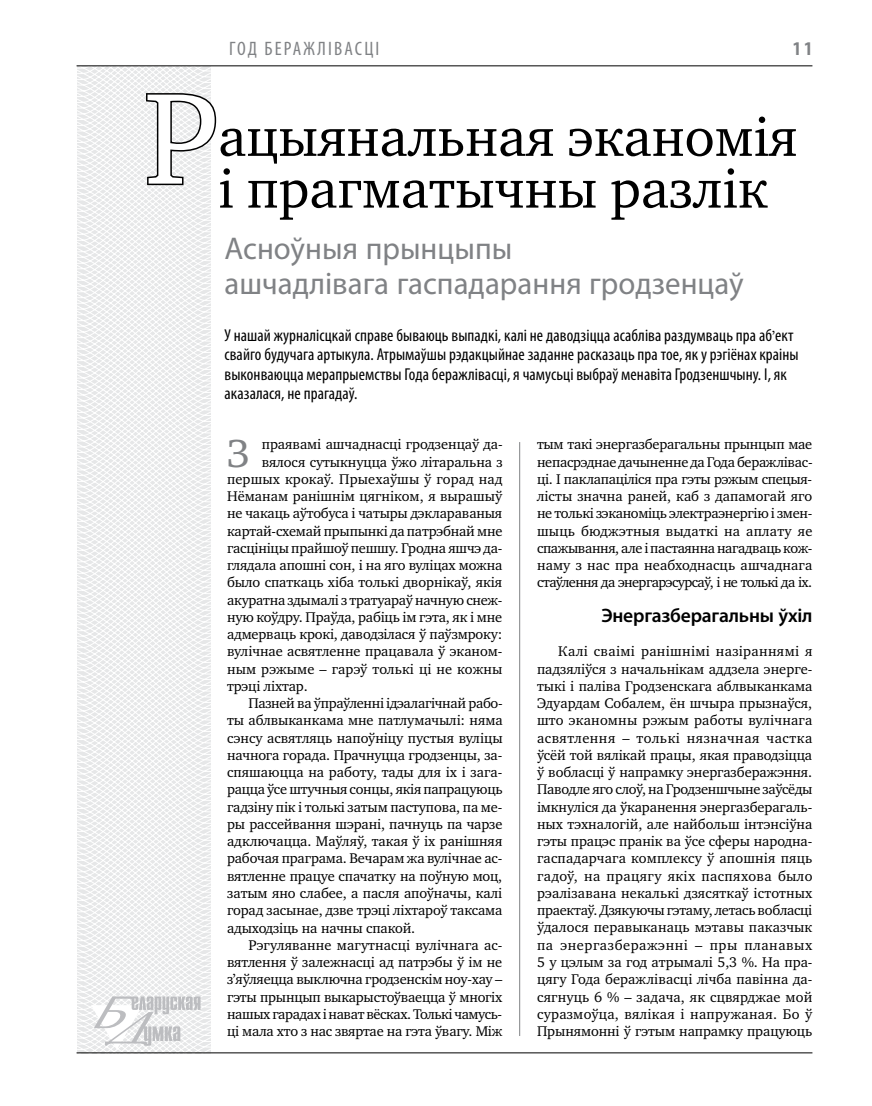
<style>
.page{position:relative;width:872px;height:1106px;background:#fff}
.page>*{position:absolute;margin:0;border:0;box-sizing:border-box;transform-origin:0 0}
.t1{font:132.6px "Charter C";color:#fff}
.t2{font:55.5px/51.8px "Charter C";color:#000}
.t3{font:40.05px "Charter C";color:#808285}
.t4{font:31.5px/34.5px "Myriad Pro";color:#808285}
.t5{font:600 19.5px "Myriad Pro";letter-spacing:-.01em;color:#000}
.t6{font:condensed 19.5px "Myriad Pro";letter-spacing:.16em;color:#808285}
.t7{font:700 condensed 19.5px "Myriad Pro";color:#808285}
.t8{font:condensed 17.25px/19.5px "Myriad Pro";letter-spacing:.005em;color:#000}
.t9{font:14.4px/17.2px "Charter C";letter-spacing:-.01em;color:#000;text-align:justify}
.t10{font:14.4px "Charter C";letter-spacing:-.03em;color:#000}
.s1{font-family:"Charter C";font-stretch:normal;font-size:14.4px}
</style>
<div class="page">
<hr style="left:519px;top:442px;width:1px;height:594px;background:#808285">
<svg style="left:76px;top:65px;width:192px;height:989px"></svg>
<svg style="left:144px;top:92px;width:74px;height:95px"></svg>
<hr style="left:77px;top:65px;width:735px;height:1px;background:#000">
<svg style="left:91px;top:996px;width:109px;height:53px"></svg>
<hr style="left:77px;top:1052px;width:735px;height:1px;background:#000">
<h3 class="t6" style="left:229px;top:37px;width:149px">год беражлі васці</h3>
<h3 class="t7" style="left:793px;top:37px;width:21px">11</h3>
<h1 class="t1" style="left:143px;top:65px;width:77px">Р</h1>
<h2 class="t2" style="left:218px;top:112px;width:581px">ацыянальная эканомія і прагматычны разлік</h2>
<h3 class="t4" style="left:224px;top:231px;width:521px">Асноўныя прынцыпы<br>ашчадлівага гаспадарання гродзенцаў</h3>
<p class="t8" style="left:224px;top:325px;width:575px">У нашай журналісцкай справе бываюць выпадкі, калі не даводзіцца асабліва раздумваць пра аб<span class="s1">’</span>ект свайго будучага артыкула. Атрымаўшы рэдакцыйнае заданне расказаць пра тое, як у рэгіёнах краіны выконваюцца мерапрыемствы Года беражлівасці, я чамусьці выбраў менавіта Гродзеншчыну. І, як аказалася, не прагадаў.</p>
<p class="t9" style="left:537px;top:436px;width:277px">тым такі энергазберагальны прынцып мае непасрэднае дачыненне да Года беражлівас&shy;ці. І паклапаціліся пра гэты рэжым спецыя&shy;лісты значна раней, каб з дапамогай яго не толькі зэканоміць электраэнергію і змен&shy;шыць бюджэтныя выдаткі на аплату яе спажывання, але і пастаянна нагадваць кож&shy;наму з нас пра неабходнасць ашчаднага стаўлення да энергарэсурсаў, і не толькі да іх.</p>
<h3 class="t5" style="left:601px;top:603px;width:213px">Энергазберагальны ўхіл</h3>
<p class="t9" style="left:537px;top:643px;width:277px;text-indent:21px">Калі сваімі ранішнімі назіраннямі я падзяліўся з начальнікам аддзела энерге&shy;тыкі і паліва Гродзенскага аблвыканкама Эдуардам Собалем, ён шчыра прызнаўся, што эканомны рэжым работы вулічнага асвятлення – толькі нязначная частка ўсёй той вялікай працы, якая праводзіцца ў вобласці ў напрамку энергазберажэння.<br>Паводле яго слоў, на Гродзеншчыне заўсёды імкнуліся да ўкаранення энергазберагаль&shy;ных тэхналогій, але найбольш інтэнсіўна гэты працэс пранік ва ўсе сферы народна&shy;гаспадарчага комплексу ў апошнія пяць гадоў, на працягу якіх паспяхова было рэалізавана некалькі дзясяткаў істотных праектаў. Дзякуючы гэтаму, летась вобласці ўдалося перавыканаць мэтавы паказчык па энергазберажэнні – пры планавых 5 у цэлым за год атрымалі 5,3 %. На пра&shy;цягу Года беражлівасці лічба павінна да&shy;сягнуць 6 % – задача, як сцвярджае мой суразмоўца, вялікая і напружаная. Бо ў Прынямонні ў гэтым напрамку працуюць</p>
<h3 class="t3" style="left:227px;top:431px;width:24px">З</h3>
<p class="t9" style="left:262px;top:436px;width:242px">праявамі ашчаднасці гродзенцаў да-</p>
<p class="t9" style="left:262px;top:453px;width:242px">вялося сутыкнуцца ўжо літаральна з</p>
<p class="t9" style="left:227px;top:470px;width:277px">першых крокаў. Прыехаўшы ў горад над</p>
<p class="t9" style="left:227px;top:487px;width:277px">Нёманам ранішнім цягніком, я вырашыў</p>
<p class="t9" style="left:227px;top:505px;width:277px">не чакаць аўтобуса і чатыры дэклараваныя</p>
<p class="t9" style="left:227px;top:522px;width:277px">картай-схемай прыпынкі да патрэбнай мне</p>
<p class="t9" style="left:227px;top:539px;width:277px">гасцініцы прайшоў пешшу. Гродна яшчэ да-</p>
<p class="t9" style="left:227px;top:556px;width:277px">глядала апошні сон, і на яго вуліцах можна</p>
<p class="t9" style="left:227px;top:574px;width:277px">было спаткаць хіба толькі дворнікаў, якія</p>
<p class="t9" style="left:227px;top:591px;width:277px">акуратна здымалі з тратуараў начную снеж-</p>
<p class="t9" style="left:227px;top:608px;width:277px">ную коўдру. Праўда, рабіць ім гэта, як і мне</p>
<p class="t9" style="left:227px;top:625px;width:277px">адмерваць крокі, даводзілася ў паўзмроку:</p>
<p class="t9" style="left:227px;top:643px;width:277px">вулічнае асвятленне працавала ў эканом-</p>
<p class="t9" style="left:227px;top:660px;width:277px">ным рэжыме – гарэў толькі ці не кожны</p>
<p class="t9" style="left:227px;top:677px;width:82px">трэці ліхтар.</p>
<p class="t9" style="left:248px;top:694px;width:256px">Пазней ва ўпраўленні ідэалагічнай рабо-</p>
<p class="t9" style="left:227px;top:712px;width:277px">ты аблвыканкама мне патлумачылі: няма</p>
<p class="t9" style="left:227px;top:729px;width:277px">сэнсу асвятляць напоўніцу пустыя вуліцы</p>
<p class="t9" style="left:227px;top:746px;width:277px">начнога горада. Прачнуцца гродзенцы, за-</p>
<p class="t9" style="left:227px;top:763px;width:277px">спяшаюцца на работу, тады для іх і зага-</p>
<p class="t9" style="left:227px;top:781px;width:277px">рацца ўсе штучныя сонцы, якія папрацуюць</p>
<p class="t9" style="left:227px;top:798px;width:277px">гадзіну пік і толькі затым паступова, па ме-</p>
<p class="t9" style="left:227px;top:815px;width:277px">ры рассейвання шэрані, пачнуць па чарзе</p>
<p class="t9" style="left:227px;top:832px;width:277px">адключацца. Маўляў, такая ў іх ранішняя</p>
<p class="t9" style="left:227px;top:850px;width:277px">рабочая праграма. Вечарам жа вулічнае ас-</p>
<p class="t9" style="left:227px;top:867px;width:277px">вятленне працуе спачатку на поўную моц,</p>
<p class="t9" style="left:227px;top:884px;width:277px">затым яно слабее, а пасля апоўначы, калі</p>
<p class="t9" style="left:227px;top:901px;width:277px">горад засынае, дзве трэці ліхтароў таксама</p>
<p class="t9" style="left:227px;top:919px;width:190px">адыходзіць на начны спакой.</p>
<p class="t9" style="left:248px;top:936px;width:256px">Рэгуляванне магутнасці вулічнага ас-</p>
<p class="t9" style="left:227px;top:953px;width:277px">вятлення ў залежнасці ад патрэбы ў ім не</p>
<p class="t9" style="left:227px;top:970px;width:277px">з’яўляецца выключна гродзенскім ноу-хау –</p>
<p class="t9" style="left:227px;top:988px;width:277px">гэты прынцып выкарыстоўваецца ў многіх</p>
<p class="t10" style="left:227px;top:1005px;width:275px">нашых гарадах і нават вёсках. Толькі чамусь-</p>
<p class="t9" style="left:227px;top:1022px;width:277px">ці мала хто з нас звяртае на гэта ўвагу. Між</p>
</div>
